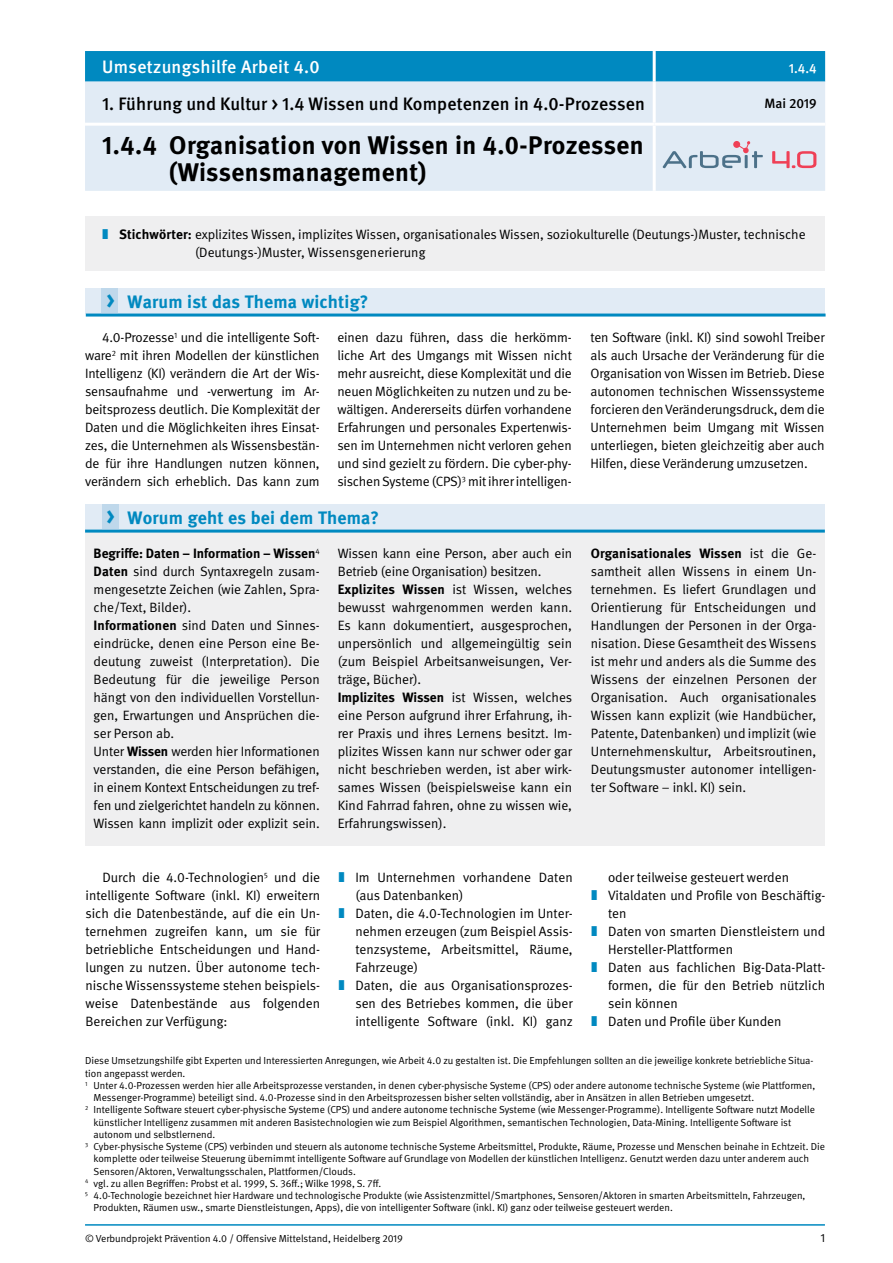
<style>
.page{position:relative;width:893px;height:1263px;background:#fff}
.page>*{position:absolute;margin:0;border:0;box-sizing:border-box;transform-origin:0 0}
.H3_Sub_Titel{font:700 25.5px/27px "DGUV Meta";letter-spacing:.02em;color:#000}
.H3_Tarbe_1__SubTitel{font:500 18px "DGUV Meta";letter-spacing:.005em;color:#000}
.t1{font:700 18px "DGUV Meta";letter-spacing:.01em;color:#0089c0}
.H3_Tarbe{font:500 18px "DGUV Meta";letter-spacing:.02em;color:#fff}
.P_Fließtext__ohne_Ei{font:13.5px/18px "DGUV Meta";letter-spacing:-.005em;color:#000;text-align:justify}
.P_Fließtext__Einzug{font:13.5px/18px "DGUV Meta";letter-spacing:-.01em;color:#000;text-align:justify}
.P_Fließtext__ohne_Ei-2{font:700 13.5px "DGUV Meta";color:#000}
.H3_2_Stand{font:500 13.5px "DGUV Meta";color:#000}
.H3_1_Stand{font:500 13.5px "DGUV Meta";color:#fff}
.t2{font:12px "DGUV Meta";color:#000}
._02_Quellen{font:10.2px/12.3px "DGUV Meta";color:#000}
.s1{font-weight:700}
.s2{font-size:28.5px}
</style>
<div class="page">
<hr style="left:85px;top:1224px;width:740px;height:2px;background:#0089c0">
<div style="left:85px;top:51px;width:740px;height:31px;background:#0089c0"></div>
<div style="left:85px;top:82px;width:740px;height:109px;background:#e1ebf5"></div>
<hr style="left:85px;top:123px;width:569px;height:3px;background:#fff">
<hr style="left:654px;top:123px;width:171px;height:3px;background:#fff">
<hr style="left:653px;top:51px;width:3px;height:31px;background:#fff">
<hr style="left:653px;top:82px;width:3px;height:41px;background:#fff">
<hr style="left:653px;top:126px;width:3px;height:65px;background:#fff">
<svg style="left:772px;top:151px;width:44px;height:17px"></svg>
<svg style="left:663px;top:141px;width:100px;height:27px;background:#c2cdda"></svg>
<div style="left:85px;top:288px;width:740px;height:26px;background:#e1ebf5"></div>
<hr style="left:86px;top:314px;width:740px;height:3px;background:#0089c0">
<div style="left:102px;top:288px;width:16px;height:26px;background:#bfd8eb"></div>
<div style="left:85px;top:216px;width:740px;height:54px;background:#efeff0"></div>
<div style="left:85px;top:532px;width:740px;height:314px;background:#efeff0"></div>
<div style="left:85px;top:504px;width:740px;height:26px;background:#e1ebf5"></div>
<hr style="left:85px;top:530px;width:740px;height:3px;background:#0089c0">
<div style="left:102px;top:504px;width:16px;height:26px;background:#bfd8eb"></div>
<h2 class="H3_Tarbe" style="left:102px;top:56px;width:219px">Umsetzungshilfe Arbeit 4.0</h2>
<h2 class="H3_1_Stand" style="left:789px;top:60px;width:29px">1.4.4</h2>
<h2 class="H3_Tarbe_1__SubTitel" style="left:102px;top:93px;width:544px">1. Führung und Kultur &gt; 1.4 Wissen und Kompetenzen in 4.0-Prozessen</h2>
<h2 class="H3_2_Stand" style="left:765px;top:95px;width:54px">Mai 2019</h2>
<h2 class="H3_Sub_Titel" style="left:169px;top:132px;width:476px;text-indent:-67px">1.4.4 Organisation von Wissen in 4.0-Prozessen (Wissensmanagement)</h2>
<p class="P_Fließtext__ohne_Ei" style="left:195px;top:226px;width:612px;text-indent:-76px"><span class="s1">Stichwörter:</span> explizites Wissen, implizites Wissen, organisationales Wissen, soziokulturelle (Deutungs-)Muster, technische (Deutungs-)Muster, Wissensgenerierung</p>
<p class="t1" style="left:106px;top:291px;width:264px"><span class="s2">›</span> Warum ist das Thema wichtig?</p>
<p class="P_Fließtext__Einzug" style="left:85px;top:329px;width:236px;text-indent:17px">4.0-Prozesse<sup>1</sup> und die intelligente Soft&shy;ware<sup>2</sup> mit ihren Modellen der künstlichen Intelligenz (KI) verändern die Art der Wis&shy;sensaufnahme und -verwertung im Ar&shy;beitsprozess deutlich. Die Komplexität der Daten und die Möglichkeiten ihres Einsat&shy;zes, die Unternehmen als Wissensbestän&shy;de für ihre Handlungen nutzen können, verändern sich erheblich. Das kann zum</p>
<p class="P_Fließtext__Einzug" style="left:337px;top:329px;width:236px">einen dazu führen, dass die herkömm&shy;liche Art des Umgangs mit Wissen nicht mehr ausreicht, diese Komplexität und die neuen Möglichkeiten zu nutzen und zu be&shy;wältigen. Andererseits dürfen vorhandene Erfahrungen und personales Expertenwis&shy;sen im Unternehmen nicht verloren gehen und sind gezielt zu fördern. Die cyber-phy&shy;sischen Systeme (CPS)<sup>3</sup> mit ihrer intelligen-</p>
<p class="P_Fließtext__Einzug" style="left:591px;top:329px;width:236px">ten Software (inkl. KI) sind sowohl Treiber als auch Ursache der Veränderung für die Organisation von Wissen im Betrieb. Diese autonomen technischen Wissenssysteme forcieren den Veränderungsdruck, dem die Unternehmen beim Umgang mit Wissen unterliegen, bieten gleichzeitig aber auch Hilfen, diese Veränderung umzusetzen.</p>
<p class="t1" style="left:106px;top:507px;width:274px"><span class="s2">›</span> Worum geht es bei dem Thema?</p>
<h2 class="P_Fließtext__ohne_Ei-2" style="left:94px;top:545px;width:228px">Begriffe: Daten – Information – Wissen<sup>4</sup></h2>
<h2 class="P_Fließtext__ohne_Ei" style="left:94px;top:563px;width:228px"><span class="s1">Daten</span> sind durch Syntaxregeln zusam&shy;mengesetzte Zeichen (wie Zahlen, Spra&shy;che/Text, Bilder).</h2>
<h2 class="P_Fließtext__ohne_Ei" style="left:94px;top:617px;width:228px"><span class="s1">Informationen</span> sind Daten und Sinnes&shy;eindrücke, denen eine Person eine Be&shy;deutung zuweist (Interpretation). Die Bedeutung für die jeweilige Person hängt von den individuellen Vorstellun&shy;gen, Erwartungen und Ansprüchen die&shy;ser Person ab.</h2>
<h2 class="P_Fließtext__ohne_Ei" style="left:94px;top:743px;width:228px">Unter <span class="s1">Wissen</span> werden hier Informationen verstanden, die eine Person befähigen, in einem Kontext Entscheidungen zu tref&shy;fen und zielgerichtet handeln zu können.<br>Wissen kann implizit oder explizit sein.</h2>
<h2 class="P_Fließtext__ohne_Ei" style="left:338px;top:545px;width:236px">Wissen kann eine Person, aber auch ein<br>Betrieb (eine Organisation) besitzen.</h2>
<h2 class="P_Fließtext__ohne_Ei" style="left:338px;top:581px;width:236px"><span class="s1">Explizites Wissen</span> ist Wissen, welches bewusst wahrgenommen werden kann.<br>Es kann dokumentiert, ausgesprochen, unpersönlich und allgemeingültig sein (zum Beispiel Arbeitsanweisungen, Ver&shy;träge, Bücher).</h2>
<h2 class="P_Fließtext__ohne_Ei" style="left:338px;top:689px;width:236px"><span class="s1">Implizites Wissen</span> ist Wissen, welches eine Person aufgrund ihrer Erfahrung, ih&shy;rer Praxis und ihres Lernens besitzt. Im&shy;plizites Wissen kann nur schwer oder gar nicht beschrieben werden, ist aber wirk&shy;sames Wissen (beispielsweise kann ein Kind Fahrrad fahren, ohne zu wissen wie, Erfahrungswissen).</h2>
<h2 class="P_Fließtext__ohne_Ei" style="left:591px;top:545px;width:227px"><span class="s1">Organisationales Wissen</span> ist die Ge&shy;samtheit allen Wissens in einem Un&shy;ternehmen. Es liefert Grundlagen und Orientierung für Entscheidungen und Handlungen der Personen in der Orga&shy;nisation. Diese Gesamtheit des Wissens ist mehr und anders als die Summe des Wissens der einzelnen Personen der Organisation. Auch organisationales Wissen kann explizit (wie Handbücher, Patente, Datenbanken) und implizit (wie Unternehmenskultur, Arbeitsroutinen, Deutungsmuster autonomer intelligen&shy;ter Software – inkl. KI) sein.</h2>
<p class="P_Fließtext__Einzug" style="left:86px;top:869px;width:236px;text-indent:17px">Durch die 4.0-Technologien<sup>5</sup> und die intelligente Software (inkl. KI) erweitern sich die Datenbestände, auf die ein Un&shy;ternehmen zugreifen kann, um sie für betriebliche Entscheidungen und Hand&shy;lungen zu nutzen. Über autonome tech&shy;nische Wissenssysteme stehen beispiels&shy;weise Datenbestände aus folgenden Bereichen zur Verfügung:</p>
<p class="P_Fließtext__ohne_Ei" style="left:355px;top:869px;width:219px">Im Unternehmen vorhandene Daten (aus Datenbanken)</p>
<p class="P_Fließtext__ohne_Ei" style="left:355px;top:905px;width:219px">Daten, die 4.0-Technologien im Unter&shy;nehmen erzeugen (zum Beispiel Assis&shy;tenzsysteme, Arbeitsmittel, Räume, Fahrzeuge)</p>
<p class="P_Fließtext__ohne_Ei" style="left:355px;top:977px;width:219px">Daten, die aus Organisationsprozes&shy;sen des Betriebes kommen, die über intelligente Software (inkl. KI) ganz</p>
<p class="P_Fließtext__ohne_Ei" style="left:608px;top:869px;width:183px">oder teilweise gesteuert werden</p>
<p class="P_Fließtext__ohne_Ei" style="left:608px;top:887px;width:219px">Vitaldaten und Profile von Beschäftig&shy;ten</p>
<p class="P_Fließtext__ohne_Ei" style="left:608px;top:923px;width:219px">Daten von smarten Dienstleistern und<br>Hersteller-Plattformen</p>
<p class="P_Fließtext__ohne_Ei" style="left:608px;top:959px;width:219px">Daten aus fachlichen Big-Data-Platt&shy;formen, die für den Betrieb nützlich sein können</p>
<p class="P_Fließtext__ohne_Ei" style="left:608px;top:1013px;width:175px">Daten und Profile über Kunden</p>
<h2 class="_02_Quellen" style="left:85px;top:1055px;width:730px">Diese Umsetzungshilfe gibt Experten und Interessierten Anregungen, wie Arbeit 4.0 zu gestalten ist. Die Empfehlungen sollten an die jeweilige konkrete betriebliche Situa&shy;tion angepasst werden.</h2>
<h2 class="_02_Quellen" style="left:94px;top:1079px;width:723px;text-indent:-9px"><sup>1</sup> Unter 4.0-Prozessen werden hier alle Arbeitsprozesse verstanden, in denen cyber-physische Systeme (CPS) oder andere autonome technische Systeme (wie Plattformen,<br>Messenger-Programme) beteiligt sind. 4.0-Prozesse sind in den Arbeitsprozessen bisher selten vollständig, aber in Ansätzen in allen Betrieben umgesetzt.</h2>
<h2 class="_02_Quellen" style="left:94px;top:1104px;width:723px;text-indent:-9px"><sup>2</sup> Intelligente Software steuert cyber-physische Systeme (CPS) und andere autonome technische Systeme (wie Messenger-Programme). Intelligente Software nutzt Modelle künstlicher Intelligenz zusammen mit anderen Basistechnologien wie zum Beispiel Algorithmen, semantischen Technologien, Data-Mining. Intelligente Software ist autonom und selbstlernend.</h2>
<h2 class="_02_Quellen" style="left:94px;top:1141px;width:733px;text-indent:-9px"><sup>3</sup> Cyber-physische Systeme (CPS) verbinden und steuern als autonome technische Systeme Arbeitsmittel, Produkte, Räume, Prozesse und Menschen beinahe in Echtzeit. Die komplette oder teilweise Steuerung übernimmt intelligente Software auf Grundlage von Modellen der künstlichen Intelligenz. Genutzt werden dazu unter anderem auch<br>Sensoren/Aktoren, Verwaltungsschalen, Plattformen/Clouds.</h2>
<h2 class="_02_Quellen" style="left:85px;top:1177px;width:298px"><sup>4</sup> vgl. zu allen Begriffen: Probst et al. 1999, S. 36ff.; Wilke 1998, S. 7ff.</h2>
<h2 class="_02_Quellen" style="left:94px;top:1190px;width:713px;text-indent:-9px"><sup>5</sup> 4.0-Technologie bezeichnet hier Hardware und technologische Produkte (wie Assistenzmittel/Smartphones, Sensoren/Aktoren in smarten Arbeitsmitteln, Fahrzeugen,<br>Produkten, Räumen usw., smarte Dienstleistungen, Apps), die von intelligenter Software (inkl. KI) ganz oder teilweise gesteuert werden.</h2>
<p class="_02_Quellen" style="left:85px;top:1233px;width:319px">© Verbundprojekt Prävention 4.0 / Offensive Mittelstand, Heidelberg 2019</p>
<p class="t2" style="left:820px;top:1231px;width:6px">1</p>
</div>
